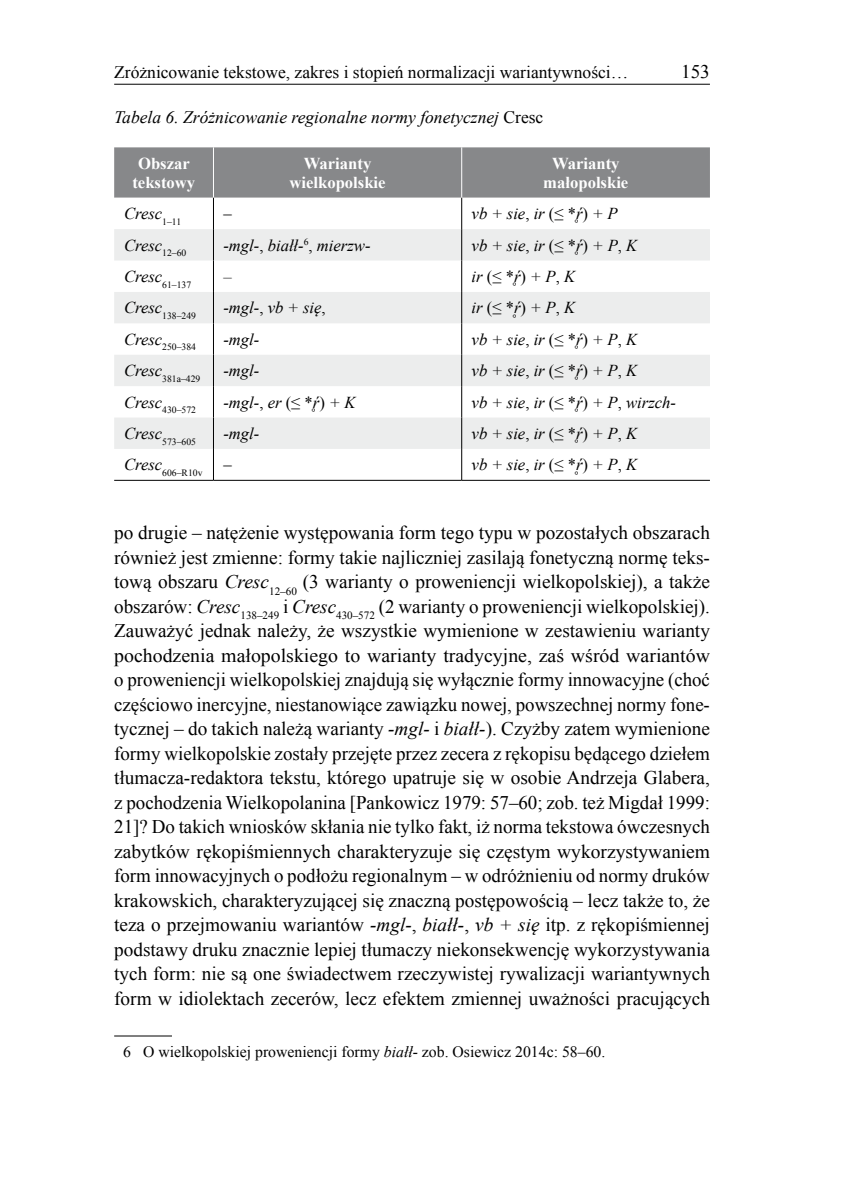
<style>
.page{position:relative;width:844px;height:1191px;background:#fff}
.page>*{position:absolute;margin:0;border:0;box-sizing:border-box;transform-origin:0 0}
.t1{font:19.25px/24.5px "Times New Roman";color:#000;text-align:justify}
.t2{font:17.5px "Times New Roman";color:#000}
.t3{font:italic 17.5px "Times New Roman";color:#000}
.t4{font:italic 16.62px "Times New Roman";color:#000}
.t5{font:700 16.62px/19.2px "Times New Roman";color:#fff;text-align:center}
.t6{font:16.62px "Times New Roman";color:#000}
.t7{font:15.75px "Times New Roman";color:#000}
.t8{font:9.62px "Times New Roman";color:#000}
.s1{font-style:normal}
.s2{font-style:italic}
</style>
<div class="page">
<hr style="left:114px;top:84px;width:595px;height:1px;background:#000">
<hr style="left:114px;top:1035px;width:58px;height:1px;background:#000">
<div style="left:114px;top:147px;width:595px;height:51px;background:#87888a"></div>
<svg style="left:114px;top:229px;width:595px;height:220px;fill:#eceded"></svg>
<hr style="left:213px;top:147px;width:1px;height:51px;background:#fff">
<hr style="left:461px;top:147px;width:1px;height:51px;background:#fff">
<hr style="left:213px;top:198px;width:1px;height:31px;background:#000">
<hr style="left:461px;top:198px;width:1px;height:31px;background:#000">
<hr style="left:213px;top:229px;width:1px;height:31px;background:#000">
<hr style="left:461px;top:229px;width:1px;height:31px;background:#000">
<hr style="left:213px;top:260px;width:1px;height:32px;background:#000">
<hr style="left:461px;top:260px;width:1px;height:32px;background:#000">
<hr style="left:213px;top:292px;width:1px;height:31px;background:#000">
<hr style="left:461px;top:292px;width:1px;height:31px;background:#000">
<hr style="left:213px;top:323px;width:1px;height:32px;background:#000">
<hr style="left:461px;top:323px;width:1px;height:32px;background:#000">
<hr style="left:213px;top:355px;width:1px;height:31px;background:#000">
<hr style="left:461px;top:355px;width:1px;height:31px;background:#000">
<hr style="left:213px;top:386px;width:1px;height:31px;background:#000">
<hr style="left:461px;top:386px;width:1px;height:31px;background:#000">
<hr style="left:213px;top:417px;width:1px;height:32px;background:#000">
<hr style="left:461px;top:417px;width:1px;height:32px;background:#000">
<hr style="left:213px;top:449px;width:1px;height:31px;background:#000">
<hr style="left:461px;top:449px;width:1px;height:31px;background:#000">
<hr style="left:114px;top:480px;width:99px;height:1px;background:#000">
<hr style="left:213px;top:480px;width:248px;height:1px;background:#000">
<hr style="left:461px;top:480px;width:248px;height:1px;background:#000">
<p class="t2" style="left:114px;top:60px;width:515px">Zróżnicowanie tekstowe, zakres i stopień normalizacji wariantywności…</p>
<p class="t1" style="left:680px;top:59px;width:30px">153</p>
<p class="t3" style="left:114px;top:105px;width:430px">Tabela 6. Zróżnicowanie regionalne normy fonetycznej <span class="s1">Cresc</span></p>
<p class="t5" style="left:132px;top:153px;width:64px">Obszar tekstowy</p>
<p class="t5" style="left:289px;top:153px;width:98px">Warianty wielkopolskie</p>
<p class="t5" style="left:543px;top:153px;width:86px">Warianty małopolskie</p>
<p class="t4" style="left:124px;top:202px;width:59px">Cresc<sub>1–11</sub></p>
<p class="t6" style="left:223px;top:202px;width:10px">–</p>
<p class="t4" style="left:471px;top:202px;width:148px">vb + sie<span class="s1">,</span> ir <span class="s1">(≤ *</span>ŕ̥<span class="s1">)</span> + P</p>
<p class="t4" style="left:124px;top:234px;width:64px">Cresc<sub>12–60</sub></p>
<p class="t4" style="left:223px;top:234px;width:149px">-mgl-<span class="s1">,</span> białł-<sup>6</sup><span class="s1">,</span> mierzw-</p>
<p class="t4" style="left:471px;top:234px;width:167px">vb + sie<span class="s1">,</span> ir <span class="s1">(≤ *</span>ŕ̥<span class="s1">)</span> + P<span class="s1">,</span> K</p>
<p class="t8" style="left:124px;top:278px;width:69px"><sup>Cresc</sup>61–137</p>
<p class="t4" style="left:223px;top:265px;width:10px">–</p>
<p class="t4" style="left:471px;top:265px;width:105px">ir <span class="s1">(≤ *</span>ŕ̥<span class="s1">)</span> + P<span class="s1">,</span> K</p>
<p class="t8" style="left:124px;top:309px;width:73px"><sup>Cresc</sup>138–249</p>
<p class="t4" style="left:223px;top:296px;width:104px">-mgl-<span class="s1">,</span> vb + się<span class="s1">,</span></p>
<p class="t4" style="left:471px;top:296px;width:105px">ir <span class="s1">(≤ *</span>ŕ̥<span class="s1">)</span> + P<span class="s1">,</span> K</p>
<p class="t8" style="left:124px;top:340px;width:73px"><sup>Cresc</sup>250–384</p>
<p class="t4" style="left:223px;top:328px;width:38px">-mgl-</p>
<p class="t4" style="left:471px;top:328px;width:167px">vb + sie<span class="s1">,</span> ir <span class="s1">(≤ *</span>ŕ̥<span class="s1">)</span> + P<span class="s1">,</span> K</p>
<p class="t8" style="left:124px;top:372px;width:78px"><sup>Cresc</sup>381a–429</p>
<p class="t4" style="left:223px;top:359px;width:38px">-mgl-</p>
<p class="t4" style="left:471px;top:359px;width:167px">vb + sie<span class="s1">,</span> ir <span class="s1">(≤ *</span>ŕ̥<span class="s1">)</span> + P<span class="s1">,</span> K</p>
<p class="t8" style="left:124px;top:403px;width:73px"><sup>Cresc</sup>430–572</p>
<p class="t4" style="left:223px;top:390px;width:134px">-mgl-<span class="s1">,</span> er <span class="s1">(≤ *</span>ŕ̥<span class="s1">)</span> + K</p>
<p class="t4" style="left:471px;top:390px;width:206px">vb + sie<span class="s1">,</span> ir <span class="s1">(≤ *</span>ŕ̥<span class="s1">)</span> + P<span class="s1">,</span> wirzch-</p>
<p class="t8" style="left:124px;top:435px;width:73px"><sup>Cresc</sup>573–605</p>
<p class="t4" style="left:223px;top:422px;width:38px">-mgl-</p>
<p class="t4" style="left:471px;top:422px;width:167px">vb + sie<span class="s1">,</span> ir <span class="s1">(≤ *</span>ŕ̥<span class="s1">)</span> + P<span class="s1">,</span> K</p>
<p class="t8" style="left:124px;top:466px;width:80px"><sup>Cresc</sup>606–R10v</p>
<p class="t6" style="left:223px;top:453px;width:10px">–</p>
<p class="t4" style="left:471px;top:453px;width:167px">vb + sie<span class="s1">,</span> ir <span class="s1">(≤ *</span>ŕ̥<span class="s1">)</span> + P<span class="s1">,</span> K</p>
<p class="t1" style="left:114px;top:520px;width:597px">po drugie – natężenie występowania form tego typu w pozostałych obszarach również jest zmienne: formy takie najliczniej zasilają fonetyczną normę teks&shy;tową obszaru <span class="s2">Cresc</span><sub>12–60</sub> (3 warianty o proweniencji wielkopolskiej), a także obszarów: <span class="s2">Cresc</span><sub>138–249</sub> i <span class="s2">Cresc</span><sub>430–572</sub> (2 warianty o proweniencji wielkopolskiej).<br>Zauważyć jednak należy, że wszystkie wymienione w zestawieniu warianty pochodzenia małopolskiego to warianty tradycyjne, zaś wśród wariantów o proweniencji wielkopolskiej znajdują się wyłącznie formy innowacyjne (choć częściowo inercyjne, niestanowiące zawiązku nowej, powszechnej normy fone&shy;tycznej – do takich należą warianty <span class="s2">-mgl-</span> i <span class="s2">białł-</span>). Czyżby zatem wymienione formy wielkopolskie zostały przejęte przez zecera z rękopisu będącego dziełem tłumacza-redaktora tekstu, którego upatruje się w osobie Andrzeja Glabera, z pochodzenia Wielkopolanina [Pankowicz 1979: 57–60; zob. też Migdał 1999:<br>21]? Do takich wniosków skłania nie tylko fakt, iż norma tekstowa ówczesnych zabytków rękopiśmiennych charakteryzuje się częstym wykorzystywaniem form innowacyjnych o podłożu regionalnym – w odróżnieniu od normy druków krakowskich, charakteryzującej się znaczną postępowością – lecz także to, że teza o przejmowaniu wariantów <span class="s2">-mgl-</span>, <span class="s2">białł-</span>, <span class="s2">vb + się</span> itp. z rękopiśmiennej podstawy druku znacznie lepiej tłumaczy niekonsekwencję wykorzystywania tych form: nie są one świadectwem rzeczywistej rywalizacji wariantywnych form w idiolektach zecerów, lecz efektem zmiennej uważności pracujących</p>
<p class="t7" style="left:123px;top:1041px;width:483px">6 O wielkopolskiej proweniencji formy <span class="s2">białł-</span> zob. Osiewicz 2014c: 58–60.</p>
</div>
